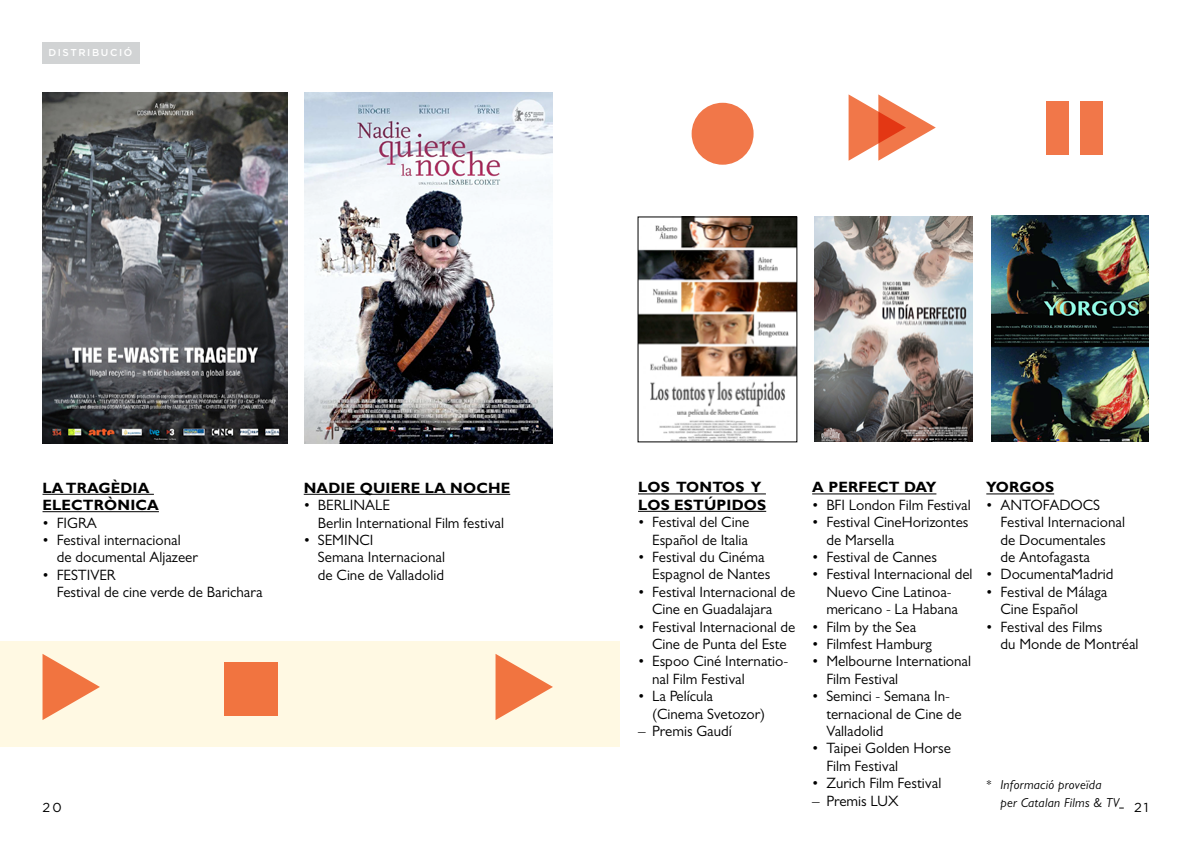
<style>
.page{position:relative;width:1191px;height:842px;background:#fff}
.page>*{position:absolute;margin:0;border:0;box-sizing:border-box;transform-origin:0 0}
.t1{font:15px/17.4px "Gill Sans";color:#000}
.t2{font:700 15px/17.4px "Gill Sans MT Schlbk";letter-spacing:.01em;color:#000}
.t3{font:italic 13px/17.4px "Gill Sans";letter-spacing:.02em;color:#000}
.t4{font:13px "Gotham HTF";color:#000}
.t5{font:500 10px "Gotham HTF";letter-spacing:.16em;color:#fff}
</style>
<div class="page">
<div style="left:43px;top:43px;width:97px;height:21px;background:#d1d3d4"></div>
<hr style="left:43px;top:494px;width:111px;height:1px;background:#000">
<hr style="left:43px;top:511px;width:116px;height:1px;background:#000">
<hr style="left:304px;top:494px;width:206px;height:1px;background:#000">
<img style="left:305px;top:92px;width:248px;height:351px">
<img style="left:43px;top:93px;width:245px;height:351px">
<hr style="left:638px;top:493px;width:128px;height:1px;background:#000">
<hr style="left:638px;top:511px;width:128px;height:1px;background:#000">
<hr style="left:812px;top:493px;width:124px;height:1px;background:#000">
<hr style="left:986px;top:493px;width:68px;height:1px;background:#000">
<img style="left:640px;top:219px;width:155px;height:221px">
<div style="left:638px;top:217px;width:159px;height:225px;border:1px solid #000"></div>
<img style="left:814px;top:217px;width:159px;height:225px">
<img style="left:991px;top:215px;width:157px;height:226px">
<div style="left:0;top:641px;width:619px;height:105px;background:#fff9e3"></div>
<svg style="left:495px;top:654px;width:58px;height:66px"></svg>
<svg style="left:848px;top:94px;width:87px;height:67px"></svg>
<svg style="left:43px;top:654px;width:57px;height:66px"></svg>
<div style="left:224px;top:662px;width:54px;height:54px;background:#f17440"></div>
<div style="left:1046px;top:101px;width:23px;height:53px;background:#f17749"></div>
<div style="left:1080px;top:101px;width:23px;height:53px;background:#f17749"></div>
<div style="left:691px;top:103px;width:62px;height:62px;background:#f17749;border-radius:50%"></div>
<p class="t5" style="left:48px;top:47px;width:85px">D ISTR IB UCIÓ</p>
<p class="t2" style="left:43px;top:479px;width:118px">LA TRAGÈDIA<br>ELECTRÒNICA</p>
<p class="t1" style="left:43px;top:514px;width:56px">• FIGRA</p>
<p class="t1" style="left:57px;top:531px;width:143px;text-indent:-14px">• Festival internacional de documental Aljazeer</p>
<p class="t1" style="left:57px;top:566px;width:207px;text-indent:-14px">• Festiver<br>Festival de cine verde de Barichara</p>
<p class="t2" style="left:638px;top:478px;width:130px">LOS TONTOS Y<br>LOS ESTÚPIDOS</p>
<p class="t1" style="left:638px;top:513px;width:113px;text-align:right">• Festival del Cine<br>Español de Italia</p>
<p class="t1" style="left:652px;top:548px;width:120px;text-indent:-14px">• Festival du Cinéma<br>Espagnol de Nantes</p>
<p class="t1" style="left:638px;top:583px;width:159px;text-align:center">• Festival Internacional de<br>Cine en Guadalajara</p>
<p class="t1" style="left:638px;top:618px;width:159px;text-align:center">• Festival Internacional de<br>Cine de Punta del Este</p>
<p class="t1" style="left:652px;top:653px;width:138px;text-indent:-14px">• Espoo Ciné Internatio&shy;nal Film Festival</p>
<p class="t1" style="left:652px;top:687px;width:114px;text-indent:-14px">• La Película (Cinema Svetozor)</p>
<p class="t1" style="left:638px;top:722px;width:95px">– Premis Gaudí</p>
<p class="t2" style="left:812px;top:478px;width:126px">A PERFECT DAY</p>
<p class="t1" style="left:812px;top:496px;width:160px">• BFI London Film Festival</p>
<p class="t1" style="left:826px;top:513px;width:144px;text-indent:-14px">• Festival CineHorizontes de Marsella</p>
<p class="t1" style="left:812px;top:548px;width:126px">• Festival de Cannes</p>
<p class="t1" style="left:812px;top:566px;width:162px;text-align:center">• Festival Internacional del<br>Nuevo Cine Latinoa&shy;mericano - La Habana</p>
<p class="t1" style="left:812px;top:618px;width:106px">• Film by the Sea</p>
<p class="t1" style="left:812px;top:635px;width:121px">• Filmfest Hamburg</p>
<p class="t1" style="left:826px;top:653px;width:146px;text-indent:-14px">• Melbourne International<br>Film Festival</p>
<p class="t1" style="left:826px;top:687px;width:137px;text-indent:-14px">• Seminci - Semana In&shy;ternacional de Cine de<br>Valladolid</p>
<p class="t1" style="left:826px;top:740px;width:126px;text-indent:-14px">• Taipei Golden Horse<br>Film Festival</p>
<p class="t1" style="left:812px;top:774px;width:131px">• Zurich Film Festival</p>
<p class="t1" style="left:812px;top:792px;width:88px">– Premis LUX</p>
<p class="t2" style="left:986px;top:478px;width:69px">YORGOS</p>
<p class="t1" style="left:1000px;top:496px;width:126px;text-indent:-14px">• ANTOFADOCS<br>Festival Internacional de Documentales<br>de Antofagasta</p>
<p class="t1" style="left:986px;top:566px;width:129px">• DocumentaMadrid</p>
<p class="t1" style="left:1000px;top:583px;width:109px;text-indent:-14px">• Festival de Málaga<br>Cine Español</p>
<p class="t1" style="left:1000px;top:618px;width:140px;text-indent:-14px">• Festival des Films<br>du Monde de Montréal</p>
<p class="t2" style="left:304px;top:479px;width:160px">NADIE QUIERE LA NOC</p>
<p class="t2" style="left:488px;top:479px;width:24px">HE</p>
<p class="t1" style="left:318px;top:496px;width:188px;text-indent:-14px">• Berlinale<br>Berlin International Film festival</p>
<p class="t1" style="left:318px;top:531px;width:129px;text-indent:-14px">• Seminci<br>Semana Internacional de Cine de Valladolid</p>
<p class="t3" style="left:1000px;top:776px;width:120px;text-indent:-14px">* Informació proveïda per Catalan Films &amp; TV</p>
<p class="t4" style="left:43px;top:800px;width:21px">20</p>
<p class="t4" style="left:1134px;top:800px;width:16px">21</p>
</div>
